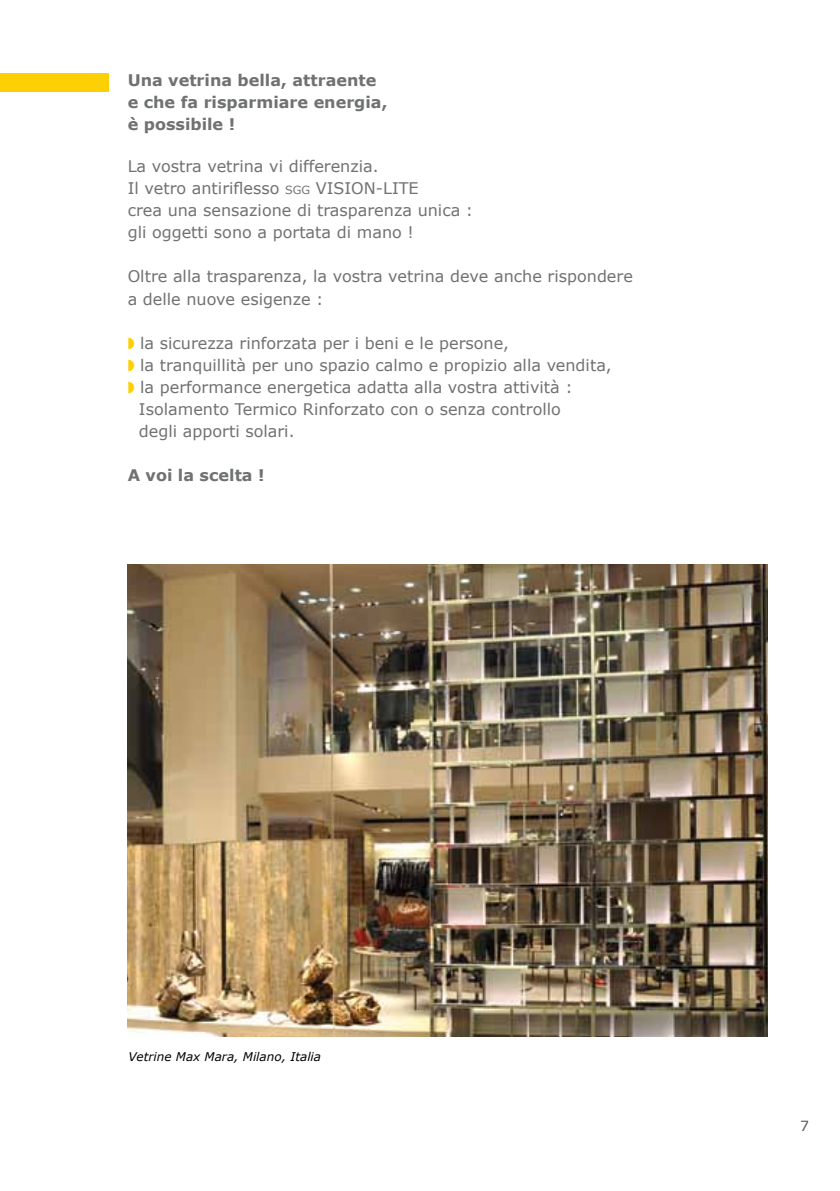
<style>
.page{position:relative;width:840px;height:1191px;background:#fff}
.page>*{position:absolute;margin:0;border:0;box-sizing:border-box;transform-origin:0 0}
.t1{font:16px/22px "Verdana";color:#707172}
.t2{font:700 16px/22px "Verdana";color:#707172}
.t3{font:14px "Verdana";color:#58585a}
.t4{font:italic 12px "Verdana";color:#000}
.s1{font-size:11.2px}
.s2{color:#fdd006}
</style>
<div class="page">
<div style="left:0;top:73px;width:108px;height:19px;background:#fdd006"></div>
<img style="left:128px;top:565px;width:639px;height:471px">
<p class="t2" style="left:128px;top:69px;width:261px">Una vetrina bella, attraente e che fa risparmiare energia, è possibile !</p>
<p class="t1" style="left:128px;top:156px;width:347px">La vostra vetrina vi differenzia.<br>Il vetro antiriflesso <span class="s1">SGG</span> VISION-LITE<br>crea una sensazione di trasparenza unica : gli oggetti sono a portata di mano !</p>
<p class="t1" style="left:128px;top:266px;width:506px">Oltre alla trasparenza, la vostra vetrina deve anche rispondere a delle nuove esigenze :</p>
<p class="t1" style="left:128px;top:332px;width:383px"><span class="s2">◗</span> la sicurezza rinforzata per i beni e le persone,</p>
<p class="t1" style="left:128px;top:354px;width:485px"><span class="s2">◗</span> la tranquillità per uno spazio calmo e propizio alla vendita,</p>
<p class="t1" style="left:128px;top:376px;width:446px"><span class="s2">◗</span> la performance energetica adatta alla vostra attività :</p>
<p class="t1" style="left:139px;top:398px;width:423px">Isolamento Termico Rinforzato con o senza controllo</p>
<p class="t1" style="left:139px;top:420px;width:157px">degli apporti solari.</p>
<p class="t2" style="left:128px;top:464px;width:138px">A voi la scelta !</p>
<p class="t4" style="left:128px;top:1049px;width:194px">Vetrine Max Mara, Milano, Italia</p>
<p class="t3" style="left:799px;top:1116px;width:10px">7</p>
</div>
